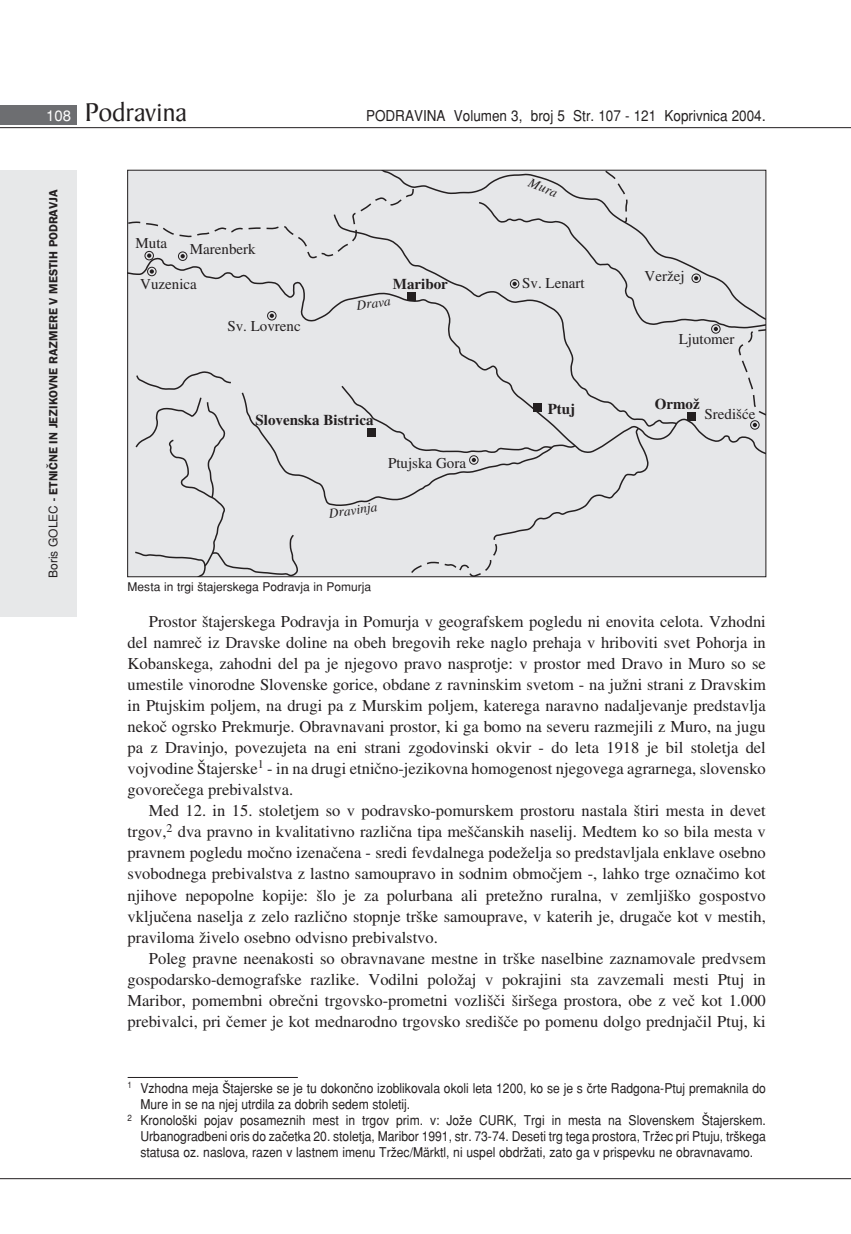
<style>
.page{position:relative;width:851px;height:1234px;background:#fff}
.page>*{position:absolute;margin:0;border:0;box-sizing:border-box;transform-origin:0 0}
.t1{font:500 27.6px "MER Baker Signet";color:#231f20}
.t2{font:500 16.5px/21px "MER Times";color:#231f20;text-align:justify}
.t3{font:500 15px "MER Times";color:#231f20}
.t4{font:500 15px "MER Helvetica";color:#231f20;scale:.9 1}
.t5{font:700 15px "MER Times";color:#231f20}
.t6{font:500 13.5px "MER Helvetica";color:#231f20;scale:.9 1}
.t7{font:italic 500 13.5px "MER Times";color:#231f20}
.t8{font:700 12px "MER Franklin Gothic";letter-spacing:-.005em;color:#231f20}
.t9{font:500 12px "MER Helvetica";color:#231f20}
.s1{font-family:"MER Helvetica";font-size:15px;color:#fff}
.s2{font-family:"MER Helvetica";font-weight:500}
</style>
<div class="page">
<div style="left:0;top:105px;width:77px;height:19px;background:#6d6e71"></div>
<hr style="left:0;top:127px;width:850px;height:1px;background:#231f20">
<hr style="left:0;top:1177px;width:850px;height:1px;background:#231f20">
<div style="left:0;top:170px;width:77px;height:447px;background:#e7e8e9"></div>
<div style="left:128px;top:170px;width:637px;height:406px;background:#e6e7e9"></div>
<svg style="left:129px;top:172px;width:635px;height:248px"></svg>
<div style="left:407px;top:292px;width:9px;height:9px;background:#231f20"></div>
<div style="left:687px;top:412px;width:8px;height:8px;background:#231f20"></div>
<div style="left:711px;top:324px;width:9px;height:9px;border:1px solid #231f20;border-radius:50%"></div>
<svg style="left:477px;top:201px;width:287px;height:130px"></svg>
<div style="left:750px;top:420px;width:9px;height:9px;border:1px solid #231f20;border-radius:50%"></div>
<svg style="left:752px;top:423px;width:4px;height:4px"></svg>
<svg style="left:133px;top:370px;width:516px;height:205px"></svg>
<div style="left:145px;top:251px;width:9px;height:9px;border:1px solid #231f20;border-radius:50%"></div>
<svg style="left:147px;top:253px;width:4px;height:5px"></svg>
<div style="left:178px;top:252px;width:9px;height:8px;border:1px solid #231f20;border-radius:50%"></div>
<svg style="left:180px;top:254px;width:5px;height:4px"></svg>
<div style="left:147px;top:267px;width:9px;height:9px;border:1px solid #231f20;border-radius:50%"></div>
<svg style="left:150px;top:269px;width:4px;height:4px"></svg>
<div style="left:267px;top:311px;width:9px;height:9px;border:1px solid #231f20;border-radius:50%"></div>
<svg style="left:270px;top:313px;width:4px;height:5px"></svg>
<hr style="left:128px;top:1076px;width:170px;height:1px;background:#231f20">
<h1 class="t1" style="left:46px;top:101px;width:142px"><span class="s1">108</span> Podravina</h1>
<p class="t4" style="left:366px;top:110px;width:445px">PODRAVINA Volumen 3, broj 5 Str. 107 - 121 Koprivnica 2004.</p>
<p class="t8" style="left:49px;top:577px;width:389px;rotate:-90deg"><span class="s2">Boris GOLEC</span> - ETNIČNE IN JEZIKOVNE RAZMERE V MESTIH PODRAVJA</p>
<p class="t3" style="left:135px;top:238px;width:33px">Muta</p>
<p class="t3" style="left:190px;top:244px;width:67px">Marenberk</p>
<p class="t3" style="left:140px;top:278px;width:58px">Vuzenica</p>
<p class="t3" style="left:227px;top:321px;width:75px">Sv. Lovrenc</p>
<p class="t7" style="left:531px;top:178px;width:31px;rotate:21deg">Mura</p>
<p class="t5" style="left:393px;top:279px;width:56px">Maribor</p>
<p class="t3" style="left:522px;top:277px;width:64px">Sv. Lenart</p>
<p class="t7" style="left:356px;top:300px;width:36px;rotate:-8deg">Drava</p>
<p class="t3" style="left:644px;top:270px;width:41px">Veržej</p>
<p class="t3" style="left:678px;top:333px;width:57px">Ljutomer</p>
<p class="t5" style="left:255px;top:415px;width:119px">Slovenska Bistrica</p>
<p class="t3" style="left:388px;top:457px;width:79px">Ptujska Gora</p>
<p class="t7" style="left:328px;top:508px;width:50px;rotate:-8deg">Dravinja</p>
<p class="t9" style="left:128px;top:582px;width:245px">Mesta in trgi štajerskega Podravja in Pomurja</p>
<p class="t5" style="left:547px;top:403px;width:29px">Ptuj</p>
<p class="t5" style="left:654px;top:398px;width:46px">Ormož</p>
<p class="t3" style="left:704px;top:409px;width:52px">Središće</p>
<p class="t2" style="left:128px;top:613px;width:639px;text-indent:21px">Prostor štajerskega Podravja in Pomurja v geografskem pogledu ni enovita celota. Vzhodni del namreč iz Dravske doline na obeh bregovih reke naglo prehaja v hriboviti svet Pohorja in Kobanskega, zahodni del pa je njegovo pravo nasprotje: v prostor med Dravo in Muro so se umestile vinorodne Slovenske gorice, obdane z ravninskim svetom - na južni strani z Dravskim in Ptujskim poljem, na drugi pa z Murskim poljem, katerega naravno nadaljevanje predstavlja nekoč ogrsko Prekmurje. Obravnavani prostor, ki ga bomo na severu razmejili z Muro, na jugu pa z Dravinjo, povezujeta na eni strani zgodovinski okvir - do leta 1918 je bil stoletja del vojvodine Štajerske<sup>1</sup> - in na drugi etnično-jezikovna homogenost njegovega agrarnega, slovensko govorečega prebivalstva.</p>
<p class="t2" style="left:128px;top:801px;width:639px;text-indent:21px">Med 12. in 15. stoletjem so v podravsko-pomurskem prostoru nastala štiri mesta in devet trgov,<sup>2</sup> dva pravno in kvalitativno različna tipa meščanskih naselij. Medtem ko so bila mesta v pravnem pogledu močno izenačena - sredi fevdalnega podeželja so predstavljala enklave osebno svobodnega prebivalstva z lastno samoupravo in sodnim območjem -, lahko trge označimo kot njihove nepopolne kopije: šlo je za polurbana ali pretežno ruralna, v zemljiško gospostvo vključena naselja z zelo različno stopnje trške samouprave, v katerih je, drugače kot v mestih, praviloma živelo osebno odvisno prebivalstvo.</p>
<p class="t2" style="left:128px;top:948px;width:639px;text-indent:21px">Poleg pravne neenakosti so obravnavane mestne in trške naselbine zaznamovale predvsem gospodarsko-demografske razlike. Vodilni položaj v pokrajini sta zavzemali mesti Ptuj in Maribor, pomembni obrečni trgovsko-prometni vozlišči širšega prostora, obe z več kot 1.000 prebivalci, pri čemer je kot mednarodno trgovsko središče po pomenu dolgo prednjačil Ptuj, ki</p>
<p class="t6" style="left:128px;top:1082px;width:710px"><sup>1</sup> Vzhodna meja Štajerske se je tu dokončno izoblikovala okoli leta 1200, ko se je s črte Radgona-Ptuj premaknila do</p>
<p class="t6" style="left:140px;top:1098px;width:301px">Mure in se na njej utrdila za dobrih sedem stoletij.</p>
<p class="t6" style="left:128px;top:1114px;width:710px"><sup>2</sup> Kronološki pojav posameznih mest in trgov prim. v: Jože CURK, Trgi in mesta na Slovenskem Štajerskem.</p>
<p class="t6" style="left:140px;top:1130px;width:696px">Urbanogradbeni oris do začetka 20. stoletja, Maribor 1991, str. 73-74. Deseti trg tega prostora, Tržec pri Ptuju, trškega</p>
<p class="t6" style="left:140px;top:1146px;width:682px">statusa oz. naslova, razen v lastnem imenu Tržec/Märktl, ni uspel obdržati, zato ga v prispevku ne obravnavamo.</p>
</div>
